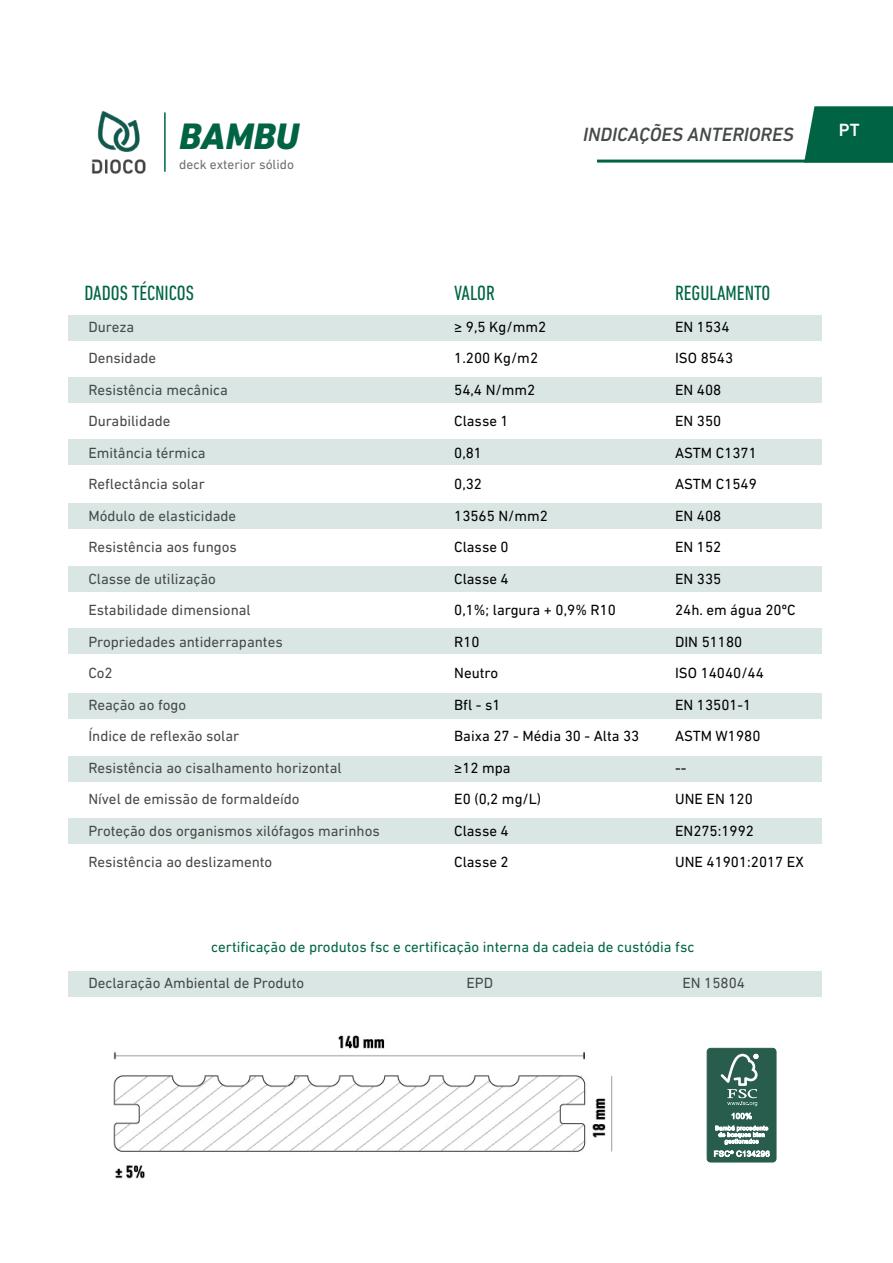
<style>
.page{position:relative;width:893px;height:1263px;background:#fff}
.page>*{position:absolute;margin:0;border:0;box-sizing:border-box;transform-origin:0 0}
.t1{font:italic 800 37.5px "DIN Next LT Pro";color:#006444}
.t2{font:condensed 21px "DIN Next LT Pro";color:#006444}
.t3{font:italic 500 19.5px "DIN Next LT Pro";color:#454a47}
.t4{font:500 18px "DIN Next LT Pro";color:#fff}
.t5{font:15px/31.5px "DIN Next LT Pro";color:#454a47}
.t6{font:15px/31.5px "DIN Next LT Pro";color:#000}
.t7{font:15px "DIN Next LT Pro";color:#006444}
.t8{font:13.5px "DIN Next LT Pro";color:#71706f}
</style>
<div class="page">
<img style="left:91px;top:110px;width:55px;height:64px">
<hr style="left:164px;top:112px;width:2px;height:60px;background:#006444">
<hr style="left:597px;top:160px;width:296px;height:3px;background:#006444">
<svg style="left:804px;top:106px;width:89px;height:57px;background:#116e50"></svg>
<div style="left:68px;top:315px;width:753px;height:25px;background:#dae6e4"></div>
<div style="left:68px;top:972px;width:753px;height:25px;background:#dae6e4"></div>
<div style="left:68px;top:440px;width:753px;height:25px;background:#dae6e4"></div>
<div style="left:68px;top:377px;width:753px;height:25px;background:#dae6e4"></div>
<div style="left:68px;top:503px;width:753px;height:25px;background:#dae6e4"></div>
<div style="left:68px;top:693px;width:753px;height:26px;background:#dae6e4"></div>
<div style="left:68px;top:566px;width:753px;height:25px;background:#dae6e4"></div>
<div style="left:68px;top:757px;width:753px;height:25px;background:#dae6e4"></div>
<div style="left:68px;top:628px;width:753px;height:25px;background:#dae6e4"></div>
<div style="left:68px;top:819px;width:753px;height:25px;background:#dae6e4"></div>
<div style="left:707px;top:1048px;width:69px;height:114px;background:#285c4d;border-radius:3px"></div>
<div style="left:707px;top:1048px;width:69px;height:114px;border:1px solid #285c4d;border-radius:3px"></div>
<svg style="left:720px;top:1054px;width:38px;height:52px"></svg>
<svg style="left:732px;top:1113px;width:20px;height:6px"></svg>
<svg style="left:714px;top:1125px;width:56px;height:32px"></svg>
<img style="left:113px;top:1035px;width:500px;height:144px">
<h1 class="t1" style="left:179px;top:114px;width:121px">BAMBU</h1>
<p class="t8" style="left:179px;top:157px;width:116px">deck exterior sólido</p>
<h2 class="t2" style="left:84px;top:281px;width:111px">DADOS TÉCNICOS</h2>
<p class="t5" style="left:88px;top:311px;width:293px">Dureza<br>Densidade<br>Resistência mecânica<br>Durabilidade<br>Emitância térmica<br>Reflectância solar<br>Módulo de elasticidade<br>Resistência aos fungos<br>Classe de utilização<br>Estabilidade dimensional<br>Propriedades antiderrapantes<br>Co2<br>Reação ao fogo<br>Índice de reflexão solar<br>Resistência ao cisalhamento horizontal<br>Nível de emissão de formaldeído<br>Proteção dos organismos xilófagos marinhos<br>Resistência ao deslizamento</p>
<h3 class="t3" style="left:583px;top:123px;width:212px">INDICAÇÕES ANTERIORES</h3>
<p class="t4" style="left:839px;top:119px;width:22px">PT</p>
<h2 class="t2" style="left:454px;top:281px;width:42px">VALOR</h2>
<h2 class="t2" style="left:675px;top:281px;width:97px">REGULAMENTO</h2>
<p class="t6" style="left:454px;top:311px;width:187px">≥ 9,5 Kg/mm2<br>1.200 Kg/m2<br>54,4 N/mm2<br>Classe 1<br>0,81<br>0,32<br>13565 N/mm2<br>Classe 0<br>Classe 4<br>0,1%; largura + 0,9% R10<br>R10<br>Neutro<br>Bfl - s1<br>Baixa 27 - Média 30 - Alta 33 ≥12 mpa<br>E0 (0,2 mg/L)<br>Classe 4<br>Classe 2</p>
<p class="t6" style="left:675px;top:311px;width:130px">EN 1534<br>ISO 8543<br>EN 408<br>EN 350<br>ASTM C1371<br>ASTM C1549<br>EN 408<br>EN 152<br>EN 335<br>24h. em água 20ºC<br>DIN 51180<br>ISO 14040/44<br>EN 13501-1<br>ASTM W1980<br>--<br>UNE EN 120<br>EN275:1992<br>UNE 41901:2017 EX</p>
<p class="t7" style="left:211px;top:939px;width:485px">certificação de produtos fsc e certificação interna da cadeia de custódia fsc</p>
<p class="t5" style="left:88px;top:967px;width:217px">Declaração Ambiental de Produto</p>
<p class="t5" style="left:466px;top:967px;width:28px">EPD</p>
<p class="t5" style="left:682px;top:967px;width:64px">EN 15804</p>
</div>
